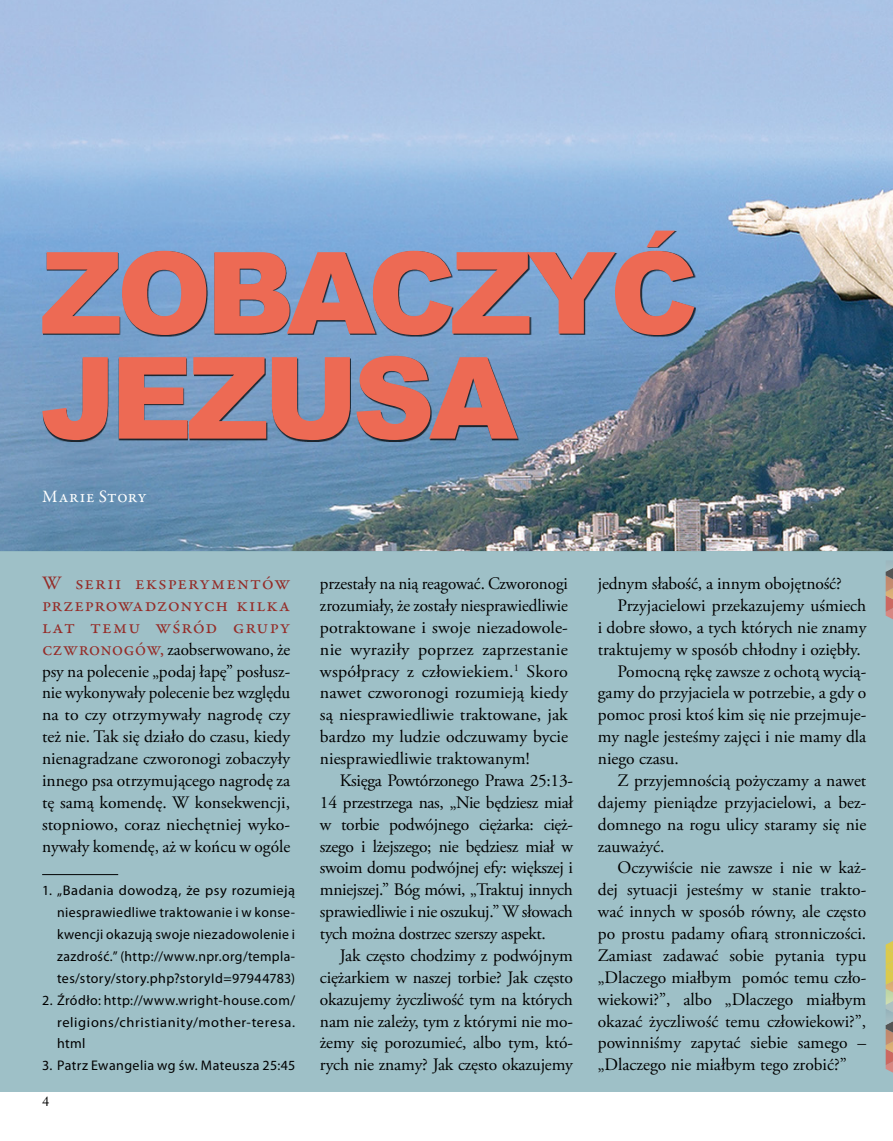
<style>
.page{position:relative;width:893px;height:1141px;background:#fff}
.page>*{position:absolute;margin:0;border:0;box-sizing:border-box;transform-origin:0 0}
.t1{font:900 113.75px/105px "Arial";letter-spacing:-.05em;color:#ed6a54}
.t2{font:19.25px/21.9px "Garamond Premr Pro";letter-spacing:.04em;color:#952c28;text-align:justify}
.t3{font:17.5px/21.9px "Adobe Garamond Pro";color:#000;text-align:justify}
.t4{font:17.5px "Garamond Premr Pro";letter-spacing:.03em;color:#fff}
.t5{font:14px/21.9px "Myriad Pro";letter-spacing:.03em;color:#000;text-align:justify}
.t6{font:14px "Adobe Caslon Pro";color:#000}
.s1{font-family:"Garamond Premr Pro";font-size:19.25px;color:#952c28}
</style>
<div class="page">
<img style="left:0;top:0;width:893px;height:551px">
<div style="left:0;top:551px;width:893px;height:541px;background:#9ec0c7"></div>
<div style="left:43px;top:232px;width:653px;height:210px;background:#000;opacity:.75"></div>
<hr style="left:42px;top:874px;width:76px;height:1px;background:#010202">
<svg style="left:886px;top:941px;width:7px;height:132px"></svg>
<svg style="left:886px;top:568px;width:7px;height:51px"></svg>
<h1 class="t1" style="left:40px;top:237px;width:659px">ZOBACZYĆ<br>JEZUSA</h1>
<p class="t4" style="left:42px;top:485px;width:106px">Marie Story</p>
<p class="t2" style="left:42px;top:573px;width:250px">W serii eksperymentów przeprowadzonych kilka lat temu wśród grupy</p>
<p class="t3" style="left:42px;top:639px;width:250px"><span class="s1">czwronogów,</span> zaobserwowano, że psy na polecenie „podaj łapę” posłusz&shy;nie wykonywały polecenie bez względu na to czy otrzymywały nagrodę czy też nie. Tak się działo do czasu, kiedy nienagradzane czworonogi zobaczyły innego psa otrzymującego nagrodę za tę samą komendę. W konsekwencji, stopniowo, coraz niechętniej wyko&shy;nywały komendę, aż w końcu w ogóle</p>
<p class="t5" style="left:57px;top:879px;width:240px;text-indent:-15px">1. „Badania dowodzą, że psy rozumieją niesprawiedliwe traktowanie i w konse&shy;kwencji okazują swoje niezadowolenie i zazdrość.” (http://www.npr.org/templa&shy;tes/story/story.php?storyId=97944783)</p>
<p class="t5" style="left:57px;top:989px;width:240px;text-indent:-15px">2. Źródło: http://www.wright-house.com/ religions/christianity/mother-teresa. html</p>
<p class="t5" style="left:42px;top:1054px;width:255px">3. Patrz Ewangelia wg św. Mateusza 25:45</p>
<p class="t6" style="left:42px;top:1093px;width:8px">4</p>
<p class="t3" style="left:320px;top:573px;width:250px">przestały na nią reagować. Czworonogi zrozumiały, że zostały niesprawiedliwie potraktowane i swoje niezadowole&shy;nie wyraziły poprzez zaprzestanie współpracy z człowiekiem.<sup>1</sup> Skoro nawet czworonogi rozumieją kiedy są niesprawiedliwie traktowane, jak bardzo my ludzie odczuwamy bycie niesprawiedliwie traktowanym!</p>
<p class="t3" style="left:320px;top:770px;width:255px;text-indent:20px">Księga Powtórzonego Prawa 25:13- 14 przestrzega nas, „Nie będziesz miał w torbie podwójnego ciężarka: cięż&shy;szego i lżejszego; nie będziesz miał w swoim domu podwójnej efy: większej i mniejszej.” Bóg mówi, „Traktuj innych sprawiedliwie i nie oszukuj.” W słowach tych można dostrzec szerszy aspekt.</p>
<p class="t3" style="left:320px;top:945px;width:255px;text-indent:20px">Jak często chodzimy z podwójnym ciężarkiem w naszej torbie? Jak często okazujemy życzliwość tym na których nam nie zależy, tym z którymi nie mo&shy;żemy się porozumieć, albo tym, któ&shy;rych nie znamy? Jak często okazujemy</p>
<p class="t3" style="left:598px;top:573px;width:245px">jednym słabość, a innym obojętność?</p>
<p class="t3" style="left:618px;top:595px;width:250px">Przyjacielowi przekazujemy uśmiech</p>
<p class="t3" style="left:598px;top:617px;width:270px">i dobre słowo, a tych których nie znamy</p>
<p class="t3" style="left:598px;top:639px;width:264px">traktujemy w sposób chłodny i oziębły.</p>
<p class="t3" style="left:618px;top:661px;width:250px">Pomocną rękę zawsze z ochotą wycią-</p>
<p class="t3" style="left:598px;top:683px;width:270px">gamy do przyjaciela w potrzebie, a gdy o</p>
<p class="t3" style="left:598px;top:704px;width:270px">pomoc prosi ktoś kim się nie przejmuje-</p>
<p class="t3" style="left:598px;top:726px;width:270px">my nagle jesteśmy zajęci i nie mamy dla</p>
<p class="t3" style="left:598px;top:748px;width:82px">niego czasu.</p>
<p class="t3" style="left:618px;top:770px;width:250px">Z przyjemnością pożyczamy a nawet</p>
<p class="t3" style="left:598px;top:792px;width:270px">dajemy pieniądze przyjacielowi, a bez-</p>
<p class="t3" style="left:598px;top:814px;width:270px">domnego na rogu ulicy staramy się nie</p>
<p class="t3" style="left:598px;top:836px;width:68px">zauważyć.</p>
<p class="t3" style="left:618px;top:858px;width:250px">Oczywiście nie zawsze i nie w każ-</p>
<p class="t3" style="left:598px;top:879px;width:270px">dej sytuacji jesteśmy w stanie trakto-</p>
<p class="t3" style="left:598px;top:901px;width:270px">wać innych w sposób równy, ale często</p>
<p class="t3" style="left:598px;top:923px;width:270px">po prostu padamy ofiarą stronniczości.</p>
<p class="t3" style="left:598px;top:945px;width:270px">Zamiast zadawać sobie pytania typu</p>
<p class="t3" style="left:598px;top:967px;width:270px">„Dlaczego miałbym pomóc temu czło-</p>
<p class="t3" style="left:598px;top:989px;width:270px">wiekowi?”, albo „Dlaczego miałbym</p>
<p class="t3" style="left:598px;top:1011px;width:270px">okazać życzliwość temu człowiekowi?”,</p>
<p class="t3" style="left:598px;top:1033px;width:270px">powinniśmy zapytać siebie samego –</p>
<p class="t3" style="left:598px;top:1054px;width:250px">„Dlaczego nie miałbym tego zrobić?”</p>
</div>
